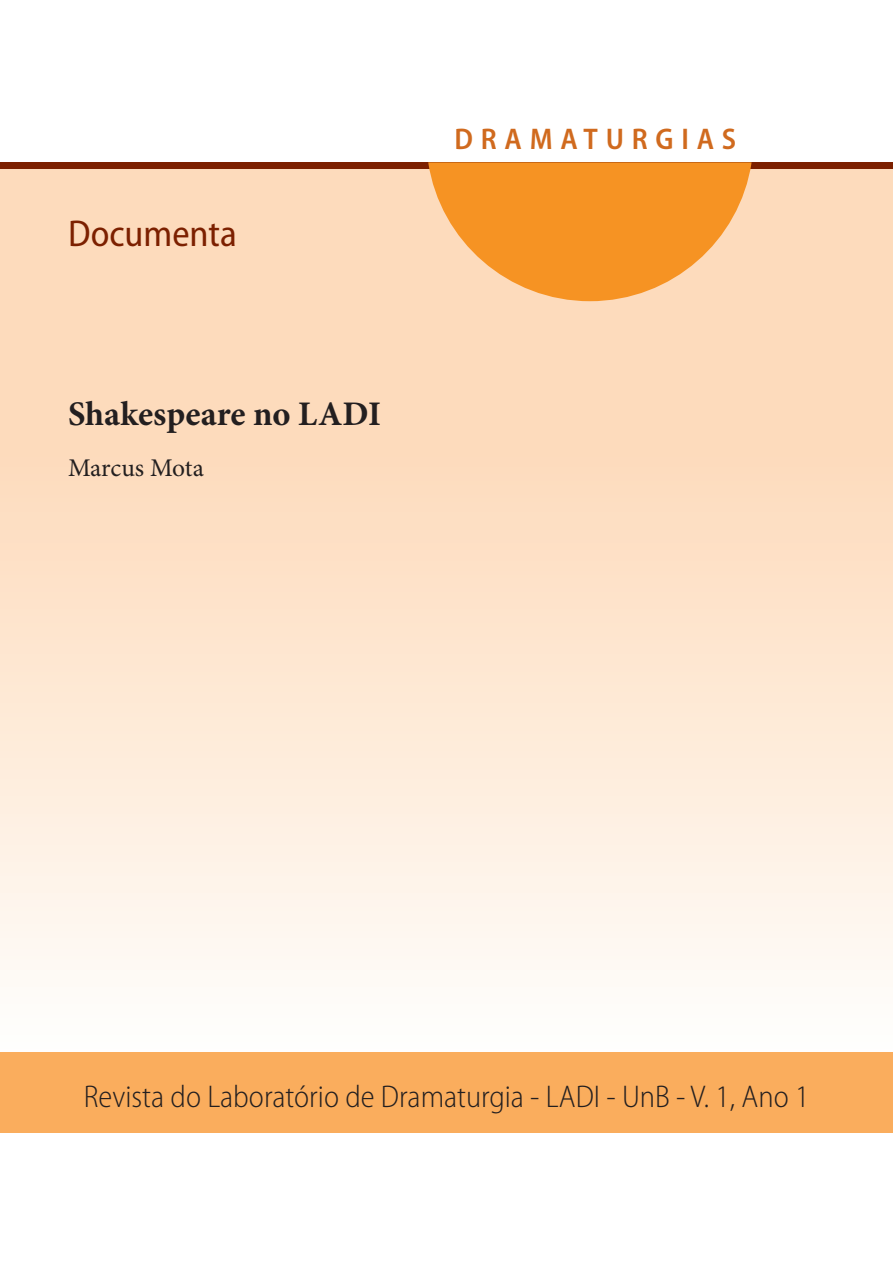
<style>
.page{position:relative;width:893px;height:1263px;background:#fff}
.page>*{position:absolute;margin:0;border:0;box-sizing:border-box;transform-origin:0 0}
.t1{font:semi-condensed 37.5px "Myriad Pro";color:#7c2000}
.t2{font:700 34.5px "Minion Pro";color:#231f20}
.t3{font:300 semi-condensed 31.5px "Myriad Pro";color:#231f20}
.t4{font:600 semi-condensed 30px "Myriad Pro";letter-spacing:.26em;color:#d06a1e}
.t5{font:25.5px "Minion Pro";letter-spacing:-.01em;color:#231f20}
</style>
<div class="page">
<div style="left:0;top:169px;width:893px;height:883px;background:linear-gradient(to bottom,#fdd3ae,#fefaf5)"></div>
<div style="left:0;top:1052px;width:893px;height:81px;background:#faad5d"></div>
<div style="left:0;top:162px;width:893px;height:7px;background:#7c2000"></div>
<svg style="left:428px;top:162px;width:324px;height:139px;background:#f7a448"></svg>
<p class="t1" style="left:68px;top:213px;width:170px">Documenta</p>
<p class="t2" style="left:68px;top:389px;width:315px">Shakespeare no LADI</p>
<p class="t5" style="left:68px;top:451px;width:137px">Marcus Mota</p>
<p class="t4" style="left:454px;top:123px;width:283px">DRAMATURGIAS</p>
<p class="t3" style="left:84px;top:1079px;width:727px">Revista do Laboratório de Dramaturgia - LADI - UnB - V. 1, Ano 1</p>
</div>
